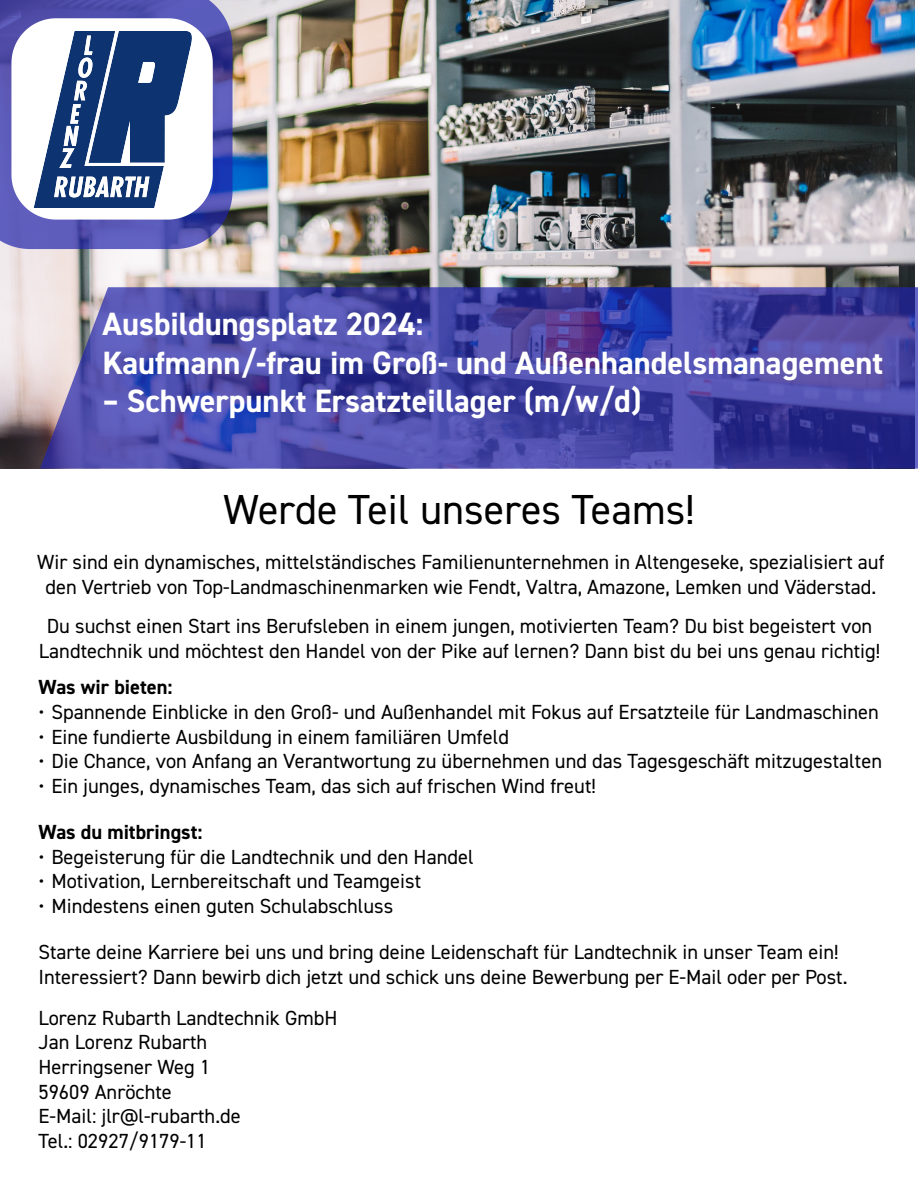
<style>
.page{position:relative;width:918px;height:1188px;background:#fff}
.page>*{position:absolute;margin:0;border:0;box-sizing:border-box;transform-origin:0 0}
.t1{font:42px "DIN2014";color:#000}
.t2{font:700 32.4px/38.8px "DIN2014";color:#fff}
.t3{font:20.4px/24.6px "DIN2014";color:#000}
.t4{font:700 20.4px "DIN2014";color:#000}
</style>
<div class="page">
<img style="left:0;top:0;width:914px;height:469px">
<svg style="left:0;top:0;width:233px;height:249px;background:#5758b0"></svg>
<svg style="left:40px;top:287px;width:878px;height:182px;background:#4d4ca7"></svg>
<svg style="left:11px;top:18px;width:202px;height:202px"></svg>
<img style="left:28px;top:27px;width:168px;height:184px">
<h2 class="t2" style="left:102px;top:304px;width:782px">Ausbildungsplatz 2024:<br>Kaufmann/-frau im Groß- und Außenhandelsmanagement</h2>
<h2 class="t2" style="left:102px;top:381px;width:540px">– Schwerpunkt Ersatzteillager (m/w/d)</h2>
<h1 class="t1" style="left:224px;top:483px;width:472px">Werde Teil unseres Teams!</h1>
<p class="t3" style="left:37px;top:550px;width:849px;text-align:center">Wir sind ein dynamisches, mittelständisches Familienunternehmen in Altengeseke, spezialisiert auf den Vertrieb von Top-Landmaschinenmarken wie Fendt, Valtra, Amazone, Lemken und Väderstad.</p>
<p class="t3" style="left:39px;top:614px;width:843px;text-align:center">Du suchst einen Start ins Berufsleben in einem jungen, motivierten Team? Du bist begeistert von<br>Landtechnik und möchtest den Handel von der Pike auf lernen? Dann bist du bei uns genau richtig!</p>
<p class="t4" style="left:38px;top:674px;width:136px">Was wir bieten:</p>
<p class="t3" style="left:38px;top:699px;width:842px">• Spannende Einblicke in den Groß- und Außenhandel mit Fokus auf Ersatzteile für Landmaschinen</p>
<p class="t3" style="left:38px;top:724px;width:472px">• Eine fundierte Ausbildung in einem familiären Umfeld</p>
<p class="t3" style="left:38px;top:748px;width:845px">• Die Chance, von Anfang an Verantwortung zu übernehmen und das Tagesgeschäft mitzugestalten</p>
<p class="t3" style="left:38px;top:773px;width:559px">• Ein junges, dynamisches Team, das sich auf frischen Wind freut!</p>
<p class="t4" style="left:38px;top:819px;width:166px">Was du mitbringst:</p>
<p class="t3" style="left:38px;top:844px;width:437px">• Begeisterung für die Landtechnik und den Handel</p>
<p class="t3" style="left:38px;top:869px;width:384px">• Motivation, Lernbereitschaft und Teamgeist</p>
<p class="t3" style="left:38px;top:893px;width:356px">• Mindestens einen guten Schulabschluss</p>
<p class="t3" style="left:38px;top:939px;width:811px">Starte deine Karriere bei uns und bring deine Leidenschaft für Landtechnik in unser Team ein!<br>Interessiert? Dann bewirb dich jetzt und schick uns deine Bewerbung per E-Mail oder per Post.</p>
<p class="t3" style="left:38px;top:1005px;width:301px">Lorenz Rubarth Landtechnik GmbH<br>Jan Lorenz Rubarth<br>Herringsener Weg 1<br>59609 Anröchte<br>E-Mail: jlr@l-rubarth.de<br>Tel.: 02927/9179-11</p>
</div>
